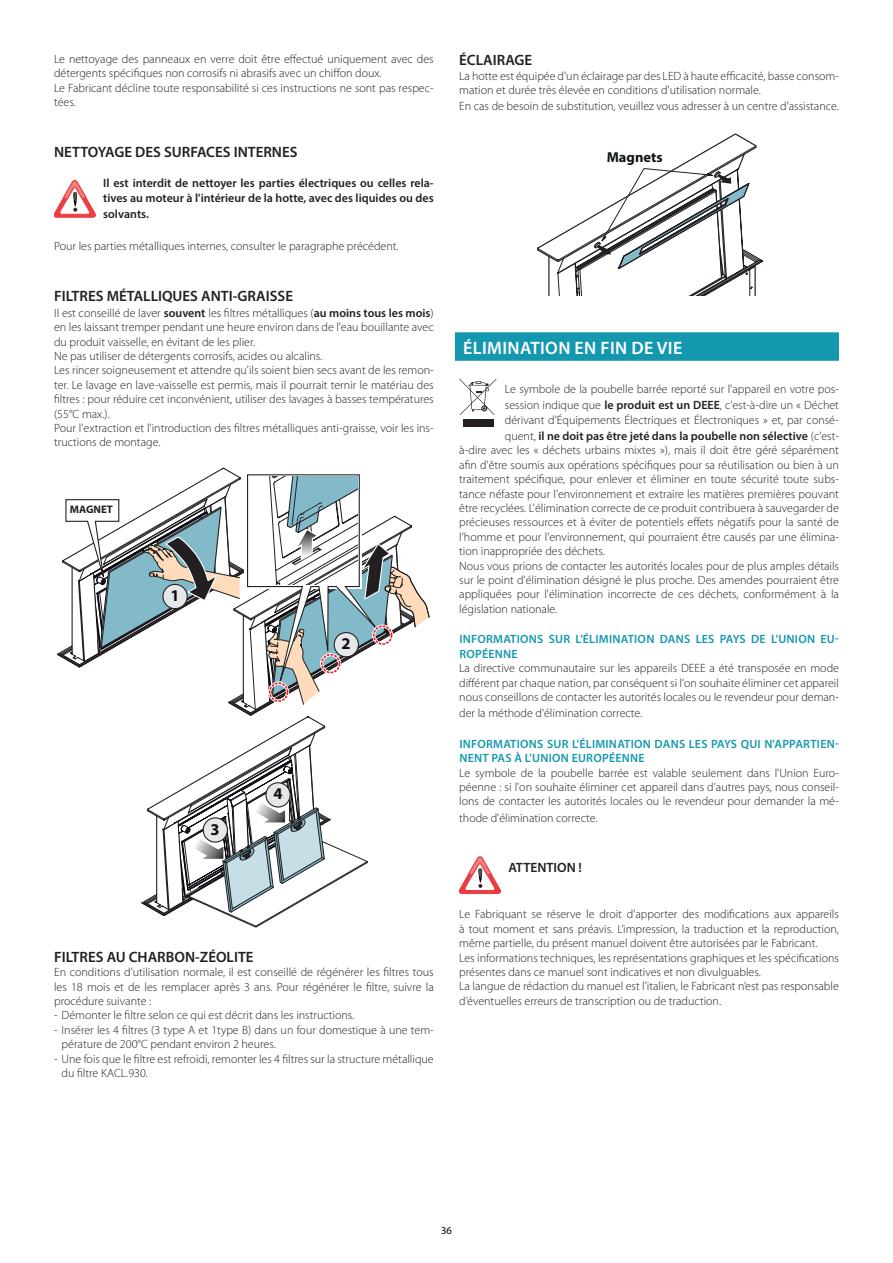
<style>
.page{position:relative;width:893px;height:1263px;background:#fff}
.page>*{position:absolute;margin:0;border:0;box-sizing:border-box;transform-origin:0 0}
.t1{font:600 18px "Myriad Pro";letter-spacing:.02em;color:#fff}
.t2{font:700 16.5px "Myriad";color:#0f0c12}
.t3{font:600 15px "Myriad Pro";color:#231f20}
.t4{font:700 14.4px "Myriad";color:#111416}
.t5{font:600 13.5px "Myriad Pro";color:#231f20}
.t6{font:300 12px/14.4px "Myriad Pro";color:#231f20}
.t7{font:600 12px/14.4px "Myriad Pro";letter-spacing:.02em;color:#1498af}
.t8{font:600 12px/14.4px "Myriad Pro";color:#231f20}
.t9{font:700 10.95px "Myriad Pro";color:#231f20}
.t10{font:10.5px "Myriad Pro";color:#000}
.s1{font-weight:600}
</style>
<div class="page">
<svg style="left:54px;top:180px;width:42px;height:37px"></svg>
<svg style="left:57px;top:468px;width:373px;height:459px"></svg>
<div style="left:455px;top:332px;width:384px;height:29px;background:#1498af"></div>
<svg style="left:537px;top:134px;width:226px;height:162px"></svg>
<svg style="left:459px;top:379px;width:37px;height:36px"></svg>
<div style="left:463px;top:419px;width:30px;height:7px;background:#231f20"></div>
<svg style="left:459px;top:857px;width:42px;height:37px"></svg>
<p class="t6" style="left:54px;top:52px;width:381px">Le nettoyage des panneaux en verre doit être effectué uniquement avec des détergents spécifiques non corrosifs ni abrasifs avec un chiffon doux.<br>Le Fabricant décline toute responsabilité si ces instructions ne sont pas respec&shy;tées.</p>
<p class="t3" style="left:54px;top:143px;width:245px">NETTOYAGE DES SURFACES INTERNES</p>
<p class="t8" style="left:103px;top:176px;width:332px">Il est interdit de nettoyer les parties électriques ou celles rela&shy;tives au moteur à l'intérieur de la hotte, avec des liquides ou des</p>
<p class="t8" style="left:103px;top:207px;width:47px">solvants.</p>
<p class="t6" style="left:54px;top:239px;width:346px">Pour les parties métalliques internes, consulter le paragraphe précédent.</p>
<p class="t3" style="left:54px;top:287px;width:240px">FILTRES MÉTALLIQUES ANTI-GRAISSE</p>
<p class="t6" style="left:54px;top:306px;width:381px">Il est conseillé de laver <span class="s1">souvent</span> les filtres métalliques (<span class="s1">au moins tous les mois</span>) en les laissant tremper pendant une heure environ dans de l'eau bouillante avec du produit vaisselle, en évitant de les plier.<br>Ne pas utiliser de détergents corrosifs, acides ou alcalins.<br>Les rincer soigneusement et attendre qu'ils soient bien secs avant de les remon&shy;ter. Le lavage en lave-vaisselle est permis, mais il pourrait ternir le matériau des filtres : pour réduire cet inconvénient, utiliser des lavages à basses températures (55°C max.).<br>Pour l'extraction et l'introduction des filtres métalliques anti-graisse, voir les ins&shy;tructions de montage.</p>
<p class="t9" style="left:70px;top:503px;width:45px">MAGNET</p>
<h2 class="t2" style="left:170px;top:586px;width:11px">1</h2>
<h2 class="t2" style="left:211px;top:819px;width:11px">3</h2>
<h2 class="t2" style="left:273px;top:784px;width:11px">4</h2>
<h2 class="t2" style="left:342px;top:634px;width:11px">2</h2>
<p class="t3" style="left:54px;top:948px;width:201px">FILTRES AU CHARBON-ZÉOLITE</p>
<p class="t6" style="left:54px;top:965px;width:381px;text-align:justify">En conditions d'utilisation normale, il est conseillé de régénérer les filtres tous les 18 mois et de les remplacer après 3 ans. Pour régénérer le filtre, suivre la procédure suivante :</p>
<p class="t6" style="left:54px;top:1008px;width:302px">- Démonter le filtre selon ce qui est décrit dans les instructions.</p>
<p class="t6" style="left:62px;top:1023px;width:374px;text-indent:-8px">- Insérer les 4 filtres (3 type A et 1type B) dans un four domestique à une tem&shy;pérature de 200°C pendant environ 2 heures.</p>
<p class="t6" style="left:62px;top:1051px;width:374px;text-indent:-8px">- Une fois que le filtre est refroidi, remonter les 4 filtres sur la structure métallique du filtre KACL.930.</p>
<p class="t3" style="left:459px;top:52px;width:75px">ÉCLAIRAGE</p>
<p class="t6" style="left:459px;top:69px;width:381px">La hotte est équipée d'un éclairage par des LED à haute efficacité, basse consom&shy;mation et durée très élevée en conditions d'utilisation normale.</p>
<p class="t6" style="left:459px;top:99px;width:381px">En cas de besoin de substitution, veuillez vous adresser à un centre d’assistance.</p>
<p class="t4" style="left:607px;top:153px;width:57px">Magnets</p>
<h1 class="t1" style="left:463px;top:338px;width:221px">ÉLIMINATION EN FIN DE VIE</h1>
<p class="t6" style="left:505px;top:381px;width:335px;line-height:16.2px">Le symbole de la poubelle barrée reporté sur l'appareil en votre pos&shy;session indique que <span class="s1">le produit est un DEEE</span>, c'est-à-dire un « Déchet</p>
<p class="t6" style="left:505px;top:412px;width:335px;line-height:16.2px">dérivant d'Équipements Électriques et Électroniques » et, par consé&shy;quent, <span class="s1">il ne doit pas être jeté dans la poubelle non sélective</span> (c'est-</p>
<p class="t6" style="left:459px;top:443px;width:381px">à-dire avec les « déchets urbains mixtes »), mais il doit être géré séparément afin d'être soumis aux opérations spécifiques pour sa réutilisation ou bien à un traitement spécifique, pour enlever et éliminer en toute sécurité toute subs&shy;tance néfaste pour l'environnement et extraire les matières premières pouvant être recyclées. L'élimination correcte de ce produit contribuera à sauvegarder de précieuses ressources et à éviter de potentiels effets négatifs pour la santé de l’homme et pour l'environnement, qui pourraient être causés par une élimina&shy;tion inappropriée des déchets.<br>Nous vous prions de contacter les autorités locales pour de plus amples détails sur le point d'élimination désigné le plus proche. Des amendes pourraient être appliquées pour l'élimination incorrecte de ces déchets, conformément à la législation nationale.</p>
<p class="t7" style="left:459px;top:632px;width:381px">INFORMATIONS SUR L'ÉLIMINATION DANS LES PAYS DE L'UNION EU-<br>ROPÉENNE</p>
<p class="t6" style="left:459px;top:661px;width:381px;text-align:justify">La directive communautaire sur les appareils DEEE a été transposée en mode différent par chaque nation, par conséquent si l'on souhaite éliminer cet appareil nous conseillons de contacter les autorités locales ou le revendeur pour deman-</p>
<p class="t6" style="left:459px;top:706px;width:185px">der la méthode d'élimination correcte.</p>
<p class="t7" style="left:459px;top:737px;width:381px">INFORMATIONS SUR L'ÉLIMINATION DANS LES PAYS QUI N'APPARTIEN-<br>NENT PAS À L'UNION EUROPÉENNE</p>
<p class="t6" style="left:459px;top:765px;width:381px;text-align:justify">Le symbole de la poubelle barrée est valable seulement dans l'Union Euro&shy;péenne : si l'on souhaite éliminer cet appareil dans d’autres pays, nous conseil&shy;lons de contacter les autorités locales ou le revendeur pour demander la mé-</p>
<p class="t6" style="left:459px;top:810px;width:140px">thode d'élimination correcte.</p>
<p class="t5" style="left:508px;top:859px;width:75px">ATTENTION !</p>
<p class="t6" style="left:459px;top:907px;width:381px">Le Fabriquant se réserve le droit d'apporter des modifications aux appareils à tout moment et sans préavis. L’impression, la traduction et la reproduction, même partielle, du présent manuel doivent être autorisées par le Fabricant.<br>Les informations techniques, les représentations graphiques et les spécifications présentes dans ce manuel sont indicatives et non divulguables.<br>La langue de rédaction du manuel est l'italien, le Fabricant n’est pas responsable d’éventuelles erreurs de transcription ou de traduction.</p>
<p class="t10" style="left:441px;top:1224px;width:12px">36</p>
</div>
